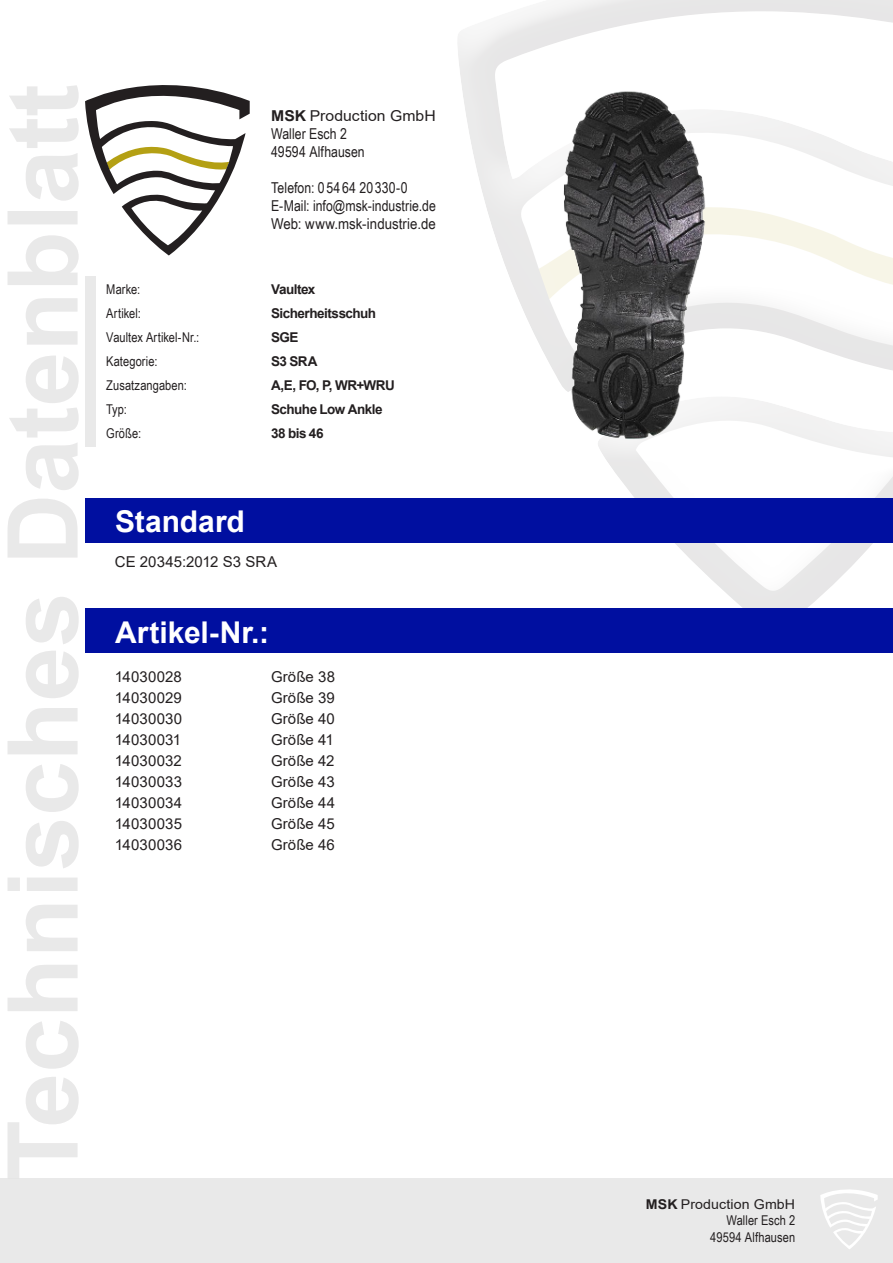
<style>
.page{position:relative;width:893px;height:1263px;background:#fff}
.page>*{position:absolute;margin:0;border:0;box-sizing:border-box;transform-origin:0 0}
.Rahmen_blau_weiß{font:700 30px "Arial";letter-spacing:-.005em;color:#fff}
.Aufzählung_ohne_punk{font:15px "Arial";letter-spacing:.005em;color:#231f20}
.t1{font:15px/18px "Arial Narrow";letter-spacing:.005em;color:#231f20}
.Aufzählung_ohne_punk-2{font:15px "Arial";letter-spacing:.005em;color:#231f20;scale:1.05 1}
.t2{font:13.5px/24px "Arial Narrow";letter-spacing:.005em;color:#231f20}
.rechte_spalte{font:700 13.5px "Arial";letter-spacing:-.035em;color:#231f20}
.t3{font:13.5px "Arial";letter-spacing:.01em;color:#231f20;scale:1.05 1}
.s1{font-weight:700}
</style>
<div class="page">
<div style="left:0;top:1178px;width:893px;height:85px;background:#e9e9e9"></div>
<svg style="left:820px;top:1189px;width:58px;height:60px"></svg>
<svg style="left:8px;top:85px;width:71px;height:1093px"></svg>
<div style="left:474px;top:0;width:419px;height:632px;background:#231f20;opacity:.75"></div>
<svg style="left:85px;top:85px;width:165px;height:170px"></svg>
<div style="left:85px;top:276px;width:11px;height:170px;background:#e9e9e9"></div>
<div style="left:85px;top:608px;width:808px;height:45px;background:#000fa0"></div>
<div style="left:85px;top:497px;width:808px;height:45px;background:#000fa0"></div>
<img style="left:462px;top:85px;width:346px;height:361px">
<p class="t2" style="left:106px;top:277px;width:94px">Marke:<br>Artikel:<br>Vaultex Artikel-Nr.:<br>Kategorie:<br>Zusatzangaben:<br>Typ:<br>Größe:</p>
<p class="Aufzählung_ohne_punk-2" style="left:271px;top:106px;width:158px"><span class="s1">MSK</span> Production GmbH</p>
<p class="t1" style="left:271px;top:125px;width:95px">Waller Esch 2<br>49594 Alfhausen</p>
<p class="t1" style="left:271px;top:179px;width:166px">Telefon: 05464 20330-0<br>E-Mail: info@msk-industrie.de<br>Web: www.msk-industrie.de</p>
<p class="rechte_spalte" style="left:271px;top:280px;width:46px">Vaultex</p>
<p class="rechte_spalte" style="left:271px;top:304px;width:107px">Sicherheitsschuh</p>
<p class="rechte_spalte" style="left:271px;top:328px;width:29px">SGE</p>
<p class="rechte_spalte" style="left:271px;top:352px;width:48px">S3 SRA</p>
<p class="rechte_spalte" style="left:271px;top:376px;width:125px">A,E, FO, P, WR+WRU</p>
<p class="rechte_spalte" style="left:271px;top:400px;width:113px">Schuhe Low Ankle</p>
<p class="rechte_spalte" style="left:271px;top:424px;width:54px">38 bis 46</p>
<p class="Rahmen_blau_weiß" style="left:115px;top:500px;width:131px">Standard</p>
<p class="Aufzählung_ohne_punk" style="left:115px;top:551px;width:164px">CE 20345:2012 S3 SRA</p>
<p class="Rahmen_blau_weiß" style="left:115px;top:611px;width:156px">Artikel-Nr.:</p>
<p class="Aufzählung_ohne_punk" style="left:115px;top:667px;width:68px">14030028</p>
<p class="Aufzählung_ohne_punk" style="left:271px;top:667px;width:65px">Größe 38</p>
<p class="Aufzählung_ohne_punk" style="left:115px;top:688px;width:69px">14030029</p>
<p class="Aufzählung_ohne_punk" style="left:271px;top:688px;width:65px">Größe 39</p>
<p class="Aufzählung_ohne_punk" style="left:115px;top:709px;width:69px">14030030</p>
<p class="Aufzählung_ohne_punk" style="left:271px;top:709px;width:65px">Größe 40</p>
<p class="Aufzählung_ohne_punk" style="left:115px;top:730px;width:68px">14030031</p>
<p class="Aufzählung_ohne_punk" style="left:271px;top:730px;width:64px">Größe 41</p>
<p class="Aufzählung_ohne_punk" style="left:115px;top:751px;width:69px">14030032</p>
<p class="Aufzählung_ohne_punk" style="left:271px;top:751px;width:65px">Größe 42</p>
<p class="Aufzählung_ohne_punk" style="left:115px;top:772px;width:69px">14030033</p>
<p class="Aufzählung_ohne_punk" style="left:271px;top:772px;width:65px">Größe 43</p>
<p class="Aufzählung_ohne_punk" style="left:115px;top:793px;width:69px">14030034</p>
<p class="Aufzählung_ohne_punk" style="left:271px;top:793px;width:66px">Größe 44</p>
<p class="Aufzählung_ohne_punk" style="left:115px;top:814px;width:69px">14030035</p>
<p class="Aufzählung_ohne_punk" style="left:271px;top:814px;width:65px">Größe 45</p>
<p class="Aufzählung_ohne_punk" style="left:115px;top:835px;width:69px">14030036</p>
<p class="Aufzählung_ohne_punk" style="left:271px;top:835px;width:65px">Größe 46</p>
<p class="t3" style="left:646px;top:1194px;width:144px"><span class="s1">MSK</span> Production GmbH</p>
<p class="t2" style="left:710px;top:1212px;width:87px;line-height:16.5px;text-align:right">Waller Esch 2<br>49594 Alfhausen</p>
</div>
